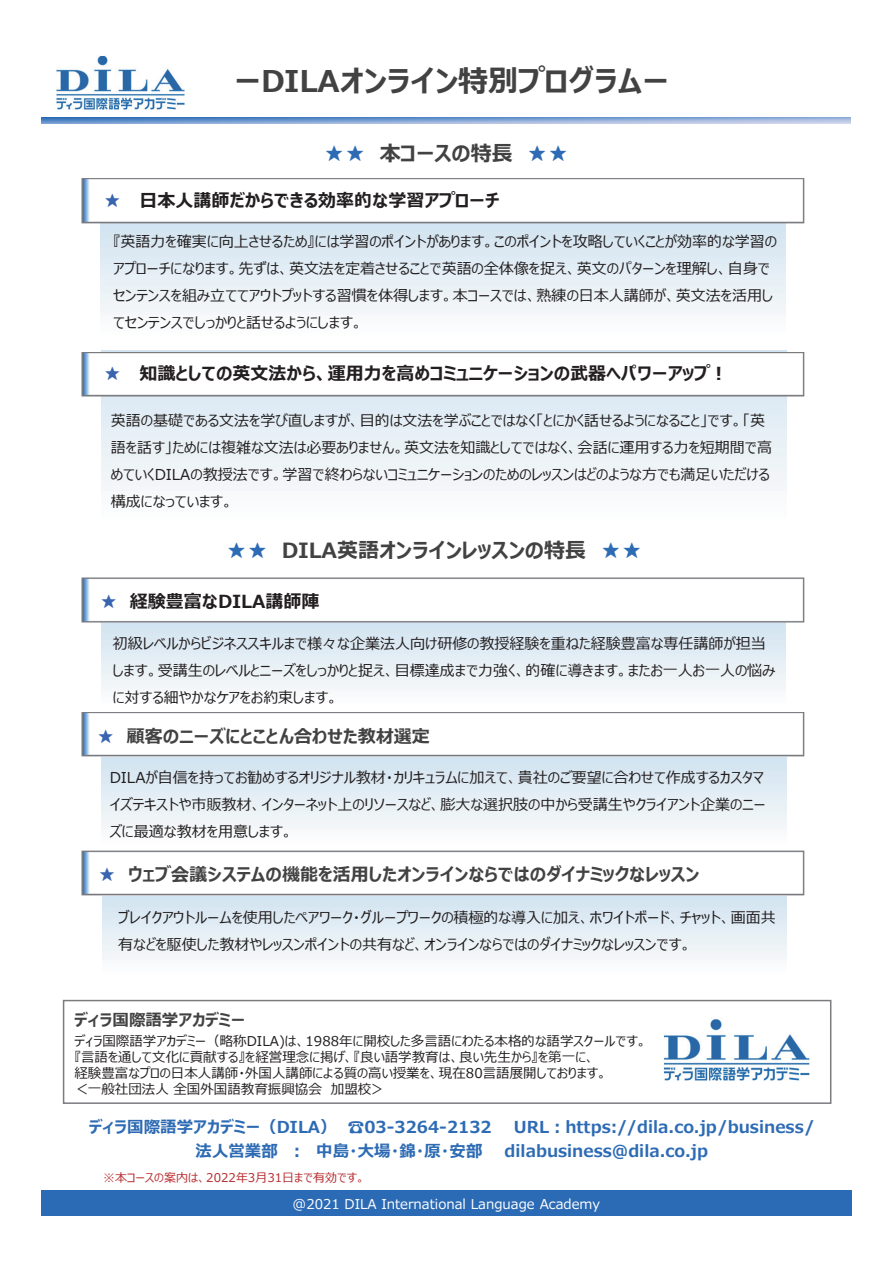
<style>
.page{position:relative;width:893px;height:1263px;background:#fff}
.page>*{position:absolute;margin:0;border:0;box-sizing:border-box;transform-origin:0 0}
.t1{font:700 30px "Meiryo UI";color:#434243}
.t2{font:700 21px "Meiryo UI";color:#434243}
.t3{font:700 18px "Meiryo UI";color:#231f20}
.t4{font:700 18px "Meiryo UI";color:#434243}
.t5{font:700 16.5px "Meiryo UI";color:#2d6bb4}
.t6{font:700 16.5px "Meiryo UI";color:#434243}
.t7{font:15px/27px "Meiryo UI";color:#231f20}
.t8{font:13.5px/16.2px "Meiryo UI";color:#231f20}
.t9{font:13.5px "Meiryo UI";color:#fff}
.t10{font:12px "Meiryo UI";color:#b62b2e}
.s1{color:#2d6bb4}
.s2{color:#3964b0}
</style>
<div class="page">
<div style="left:41px;top:1190px;width:810px;height:26px;background:#2b6bb5"></div>
<img style="left:41px;top:118px;width:809px;height:5px">
<img style="left:57px;top:56px;width:127px;height:54px">
<img style="left:82px;top:178px;width:722px;height:45px">
<img style="left:82px;top:351px;width:722px;height:45px">
<img style="left:82px;top:577px;width:722px;height:45px">
<img style="left:82px;top:712px;width:722px;height:45px">
<img style="left:82px;top:850px;width:722px;height:46px">
<img style="left:663px;top:1019px;width:146px;height:62px">
<div style="left:63px;top:1000px;width:768px;height:104px;border:2px solid #7a7c7f"></div>
<h1 class="t1" style="left:235px;top:60px;width:436px">ーDILAオンライン特別プログラムー</h1>
<h2 class="t2" style="left:324px;top:139px;width:246px"><span class="s1">★★</span> 本コースの特⻑ <span class="s1">★★</span></h2>
<p class="t3" style="left:103px;top:188px;width:398px"><span class="s2">★</span> ⽇本⼈講師だからできる効率的な学習アプローチ</p>
<p class="t7" style="left:113px;top:229px;width:666px">『英語⼒を確実に向上させるため』には学習のポイントがあります。このポイントを攻略していくことが効率的な学習のアプローチになります。先ずは、英文法を定着させることで英語の全体像を捉え、英文のパターンを理解し、自⾝でセンテンスを組み⽴ててアウトプットする習慣を体得します。本コースでは、熟練の日本人講師が、英文法を活用してセンテンスでしっかりと話せるようにします。</p>
<p class="t3" style="left:103px;top:361px;width:626px"><span class="s2">★</span> 知識としての英文法から、運用⼒を⾼めコミュニケーションの武器へパワーアップ︕</p>
<p class="t7" style="left:111px;top:408px;width:663px">英語の基礎である文法を学び直しますが、目的は文法を学ぶことではなく「とにかく話せるようになること」です。「英語を話す」ためには複雑な文法は必要ありません。英文法を知識としてではなく、会話に運用する⼒を短期間で高めていくDILAの教授法です。学習で終わらないコミュニケーションのためのレッスンはどのような方でも満足いただける構成になっています。</p>
<h2 class="t2" style="left:226px;top:535px;width:418px"><span class="s1">★★</span> DILA英語オンラインレッスンの特⻑ <span class="s1">★★</span></h2>
<p class="t3" style="left:100px;top:588px;width:221px"><span class="s2">★</span> 経験豊富なDILA講師陣</p>
<p class="t7" style="left:113px;top:631px;width:664px">初級レベルからビジネススキルまで様々な企業法人向け研修の教授経験を重ねた経験豊富な専任講師が担当します。受講生のレベルとニーズをしっかりと捉え、目標達成まで⼒強く、的確に導きます。またお一人お一人の悩みに対する細やかなケアをお約束します。</p>
<p class="t4" style="left:97px;top:723px;width:334px"><span class="s2">★</span> 顧客のニーズにとことん合わせた教材選定</p>
<p class="t7" style="left:110px;top:765px;width:658px">DILAが自信を持ってお勧めするオリジナル教材・カリキュラムに加えて、貴社のご要望に合わせて作成するカスタマイズテキストや市販教材、インターネット上のリソースなど、膨大な選択肢の中から受講生やクライアント企業のニーズに最適な教材を用意します。</p>
<p class="t4" style="left:98px;top:862px;width:603px"><span class="s2">★</span> ウェブ会議システムの機能を活用したオンラインならではのダイナミックなレッスン</p>
<p class="t7" style="left:118px;top:904px;width:659px">ブレイクアウトルームを使用したペアワーク・グループワークの積極的な導入に加え、ホワイトボード、チャット、画面共有などを駆使した教材やレッスンポイントの共有など、オンラインならではのダイナミックなレッスンです。</p>
<p class="t6" style="left:74px;top:1008px;width:172px">ディラ国際語学アカデミー</p>
<p class="t8" style="left:74px;top:1033px;width:574px">ディラ国際語学アカデミー（略称DILA)は、1988年に開校した多言語にわたる本格的な語学スクールです。『言語を通して文化に貢献する』を経営理念に掲げ、『良い語学教育は、良い先生から』を第一に、<br>経験豊富なプロの日本人講師・外国人講師による質の高い授業を、現在80言語展開しております。<br>＜一般社団法人全国外国語教育振興協会 加盟校＞</p>
<p class="t5" style="left:89px;top:1115px;width:404px">ディラ国際語学アカデミー（DILA） ☎03-3264-2132</p>
<p class="t5" style="left:514px;top:1115px;width:302px">URL︓https://dila.co.jp/business/</p>
<p class="t5" style="left:196px;top:1139px;width:288px">法⼈営業部 ︓ 中島・⼤場・錦・原・安部</p>
<p class="t5" style="left:505px;top:1139px;width:205px">dilabusiness@dila.co.jp</p>
<p class="t10" style="left:103px;top:1169px;width:263px">※本コースの案内は、2022年3月31日まで有効です。</p>
<p class="t9" style="left:293px;top:1194px;width:309px">@2021 DILA International Language Academy</p>
</div>
